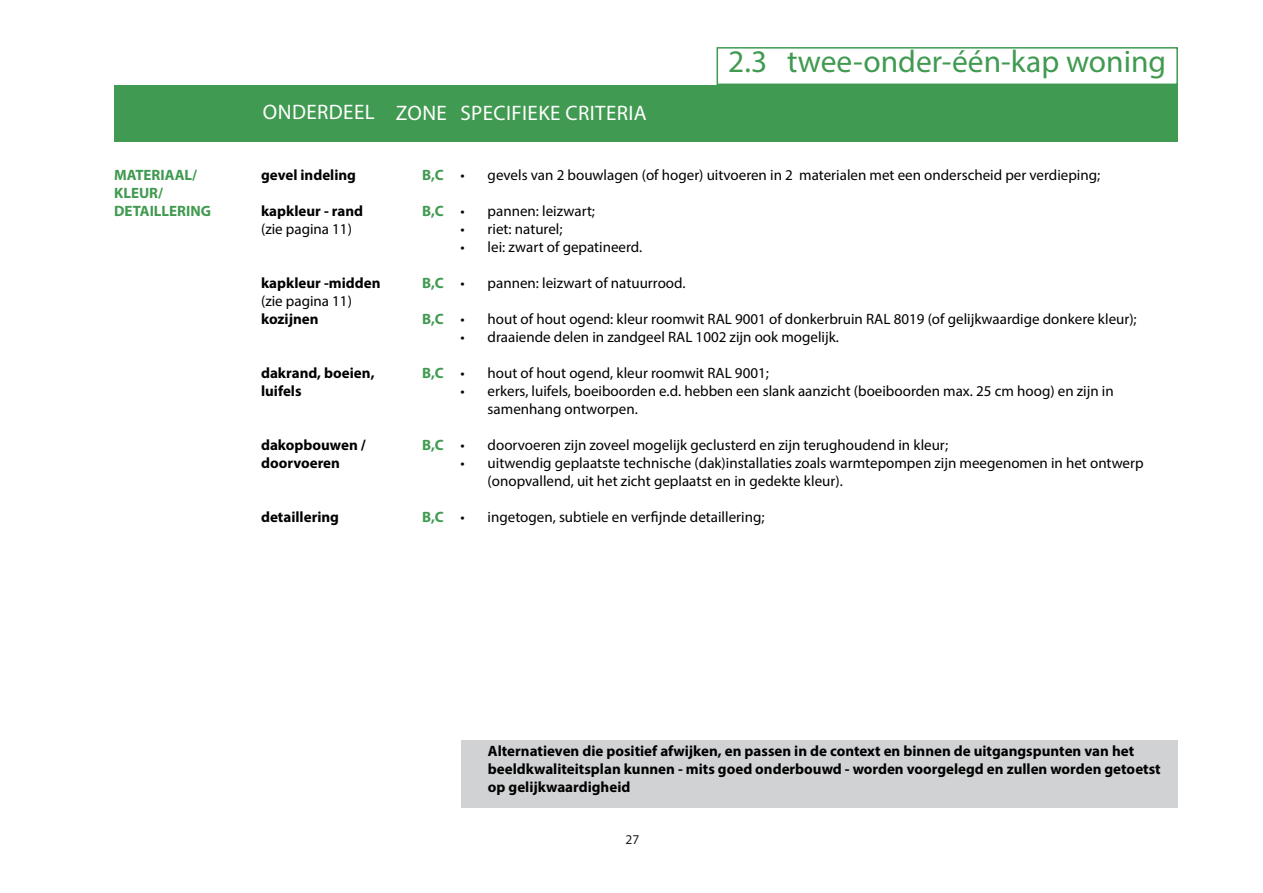
<style>
.page{position:relative;width:1263px;height:893px;background:#fff}
.page>*{position:absolute;margin:0;border:0;box-sizing:border-box;transform-origin:0 0}
.tITELS_hOOFDSTUKKEN{font:31.5px "Myriad Pro";color:#419a51}
.tEKST_sUBKOP{font:21px "Myriad Pro";letter-spacing:.02em;color:#fff}
.nORMAAL_tEKST{font:15px/18px "Myriad Pro";color:#000}
.nORMAAL_tEKST-2{font:700 15px/18px "Myriad Pro";color:#000}
.nORMAAL_tEKST-3{font:700 15px "Myriad Pro";color:#419a51}
.t1{font:13.5px "Myriad Pro";color:#231f20}
</style>
<div class="page">
<div style="left:461px;top:740px;width:717px;height:68px;background:#d1d2d4"></div>
<div style="left:716px;top:47px;width:462px;height:38px;border:2px solid #419a51"></div>
<div style="left:115px;top:85px;width:1063px;height:57px;background:#419a51"></div>
<p class="nORMAAL_tEKST-3" style="left:114px;top:165px;width:84px">MATERIAAL/</p>
<p class="nORMAAL_tEKST-3" style="left:114px;top:183px;width:50px">KLEUR/</p>
<p class="nORMAAL_tEKST-3" style="left:114px;top:201px;width:98px">DETAILLERING</p>
<p class="tEKST_sUBKOP" style="left:263px;top:99px;width:113px">ONDERDEEL</p>
<p class="tEKST_sUBKOP" style="left:396px;top:100px;width:53px">ZONE</p>
<p class="tEKST_sUBKOP" style="left:460px;top:100px;width:188px">SPECIFIEKE CRITERIA</p>
<p class="tITELS_hOOFDSTUKKEN" style="left:728px;top:42px;width:439px">2.3 twee-onder-één-kap woning</p>
<p class="nORMAAL_tEKST-2" style="left:261px;top:165px;width:96px">gevel indeling</p>
<p class="nORMAAL_tEKST-2" style="left:261px;top:201px;width:103px">kapkleur - rand</p>
<p class="nORMAAL_tEKST" style="left:261px;top:220px;width:92px">(zie pagina 11)</p>
<p class="nORMAAL_tEKST-2" style="left:261px;top:273px;width:121px">kapkleur -midden</p>
<p class="nORMAAL_tEKST" style="left:261px;top:292px;width:92px">(zie pagina 11)</p>
<p class="nORMAAL_tEKST-2" style="left:261px;top:309px;width:59px">kozijnen</p>
<p class="nORMAAL_tEKST-2" style="left:261px;top:363px;width:115px">dakrand, boeien,</p>
<p class="nORMAAL_tEKST-2" style="left:261px;top:381px;width:42px">luifels</p>
<p class="nORMAAL_tEKST-2" style="left:261px;top:435px;width:106px">dakopbouwen / doorvoeren</p>
<p class="nORMAAL_tEKST-2" style="left:261px;top:507px;width:79px">detaillering</p>
<p class="nORMAAL_tEKST-3" style="left:422px;top:165px;width:23px">B,C</p>
<p class="nORMAAL_tEKST-3" style="left:422px;top:201px;width:23px">B,C</p>
<p class="nORMAAL_tEKST-3" style="left:422px;top:273px;width:23px">B,C</p>
<p class="nORMAAL_tEKST-3" style="left:422px;top:309px;width:23px">B,C</p>
<p class="nORMAAL_tEKST-3" style="left:422px;top:363px;width:23px">B,C</p>
<p class="nORMAAL_tEKST-3" style="left:422px;top:435px;width:23px">B,C</p>
<p class="nORMAAL_tEKST-3" style="left:422px;top:507px;width:23px">B,C</p>
<p class="nORMAAL_tEKST" style="left:461px;top:166px;width:641px">• gevels van 2 bouwlagen (of hoger) uitvoeren in 2 materialen met een onderscheid per verdieping;</p>
<p class="nORMAAL_tEKST" style="left:461px;top:202px;width:136px">• pannen: leizwart;</p>
<p class="nORMAAL_tEKST" style="left:461px;top:220px;width:103px">• riet: naturel;</p>
<p class="nORMAAL_tEKST" style="left:461px;top:238px;width:183px">• lei: zwart of gepatineerd.</p>
<p class="nORMAAL_tEKST" style="left:461px;top:274px;width:226px">• pannen: leizwart of natuurrood.</p>
<p class="nORMAAL_tEKST" style="left:461px;top:310px;width:678px">• hout of hout ogend: kleur roomwit RAL 9001 of donkerbruin RAL 8019 (of gelijkwaardige donkere kleur);</p>
<p class="nORMAAL_tEKST" style="left:461px;top:328px;width:380px">• draaiende delen in zandgeel RAL 1002 zijn ook mogelijk.</p>
<p class="nORMAAL_tEKST" style="left:461px;top:364px;width:310px">• hout of hout ogend, kleur roomwit RAL 9001;</p>
<p class="nORMAAL_tEKST" style="left:488px;top:382px;width:628px;text-indent:-27px">• erkers, luifels, boeiboorden e.d. hebben een slank aanzicht (boeiboorden max. 25 cm hoog) en zijn in samenhang ontworpen.</p>
<p class="nORMAAL_tEKST" style="left:461px;top:436px;width:489px">• doorvoeren zijn zoveel mogelijk geclusterd en zijn terughoudend in kleur;</p>
<p class="nORMAAL_tEKST" style="left:488px;top:454px;width:657px;text-indent:-27px">• uitwendig geplaatste technische (dak)installaties zoals warmtepompen zijn meegenomen in het ontwerp (onopvallend, uit het zicht geplaatst en in gedekte kleur).</p>
<p class="nORMAAL_tEKST" style="left:461px;top:508px;width:305px">• ingetogen, subtiele en verfijnde detaillering;</p>
<p class="nORMAAL_tEKST-2" style="left:488px;top:741px;width:674px">Alternatieven die positief afwijken, en passen in de context en binnen de uitgangspunten van het beeldkwaliteitsplan kunnen - mits goed onderbouwd - worden voorgelegd en zullen worden getoetst op gelijkwaardigheid</p>
<p class="t1" style="left:625px;top:831px;width:15px">27</p>
</div>
